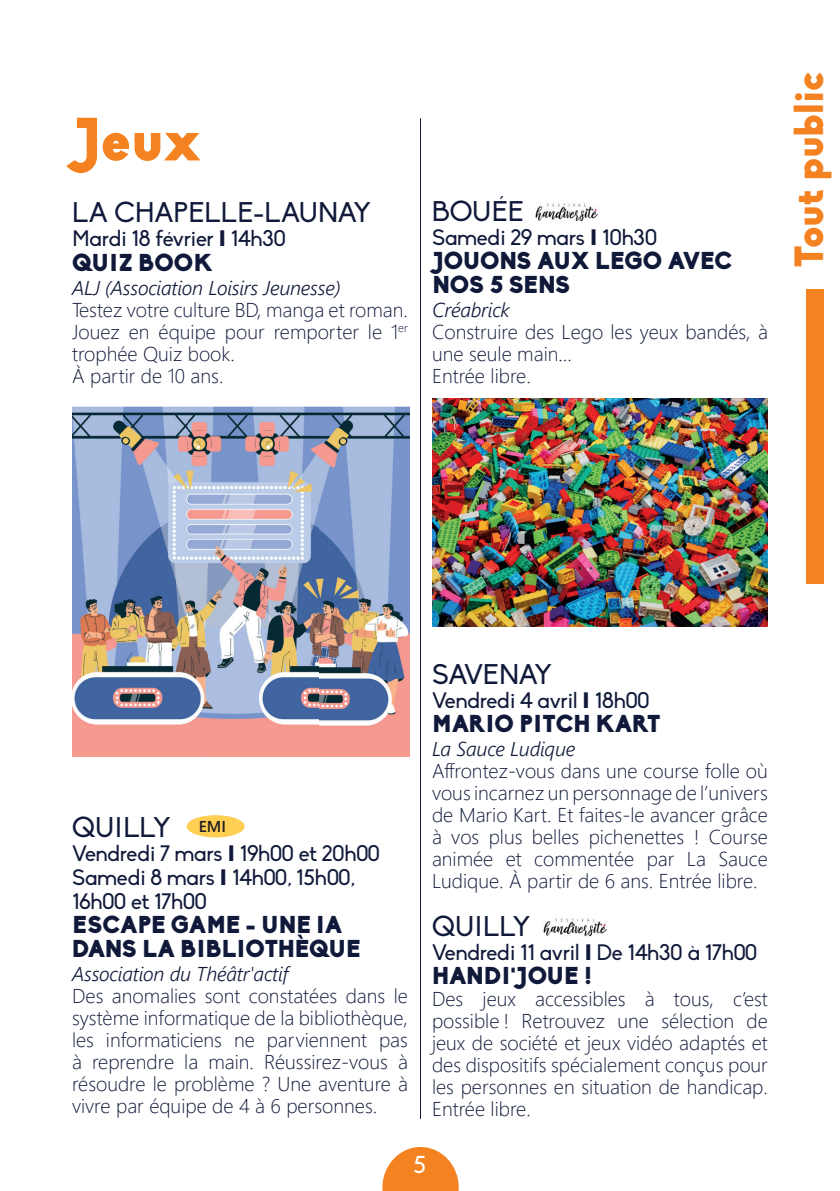
<style>
.page{position:relative;width:840px;height:1191px;background:#fff}
.page>*{position:absolute;margin:0;border:0;box-sizing:border-box;transform-origin:0 0}
.t1{font:900 60px "Biko";color:#f58220}
.t2{font:900 40px "Biko";letter-spacing:-.005em;color:#f58220}
.t3{font:28px "Biko";color:#101939}
.t4{font:28px "Biko";letter-spacing:-.03em;color:#101939}
.t5{font:900 24px/24px "Biko";color:#101939}
.t6{font:24px "Biko";color:#fff}
.t7{font:22px/24px "Biko";letter-spacing:-.01em;color:#101939}
.t8{font:300 20px/22px "Segoe UI";color:#101939;text-align:justify}
.t9{font:italic 300 20px "Segoe UI";letter-spacing:-.01em;color:#101939}
.t10{font:600 15.8px "Segoe UI";color:#231f20}
.s1{font-weight:900}
</style>
<div class="page">
<svg style="left:382px;top:1147px;width:76px;height:44px"></svg>
<div style="left:805px;top:289px;width:17px;height:295px;background:#f58220"></div>
<hr style="left:420px;top:118px;width:1px;height:1001px;background:#101939">
<img style="left:72px;top:406px;width:337px;height:350px">
<img style="left:432px;top:399px;width:335px;height:227px">
<div style="left:186px;top:815px;width:58px;height:22px;background:#fecf53;border-radius:50%"></div>
<img style="left:535px;top:203px;width:62px;height:18px">
<img style="left:543px;top:918px;width:62px;height:18px">
<h1 class="t1" style="left:72px;top:102px;width:131px">Jeux</h1>
<h3 class="t3" style="left:72px;top:197px;width:300px">LA CHAPELLE-LAUNAY</h3>
<p class="t7" style="left:72px;top:227px;width:216px">Mardi 18 février <span class="s1">I</span> 14h30</p>
<p class="t5" style="left:72px;top:250px;width:142px">QUIZ BOOK</p>
<p class="t9" style="left:72px;top:268px;width:270px">ALJ (Association Loisirs Jeunesse)</p>
<p class="t8" style="left:72px;top:296px;width:337px;text-align:left">Testez votre culture BD, manga et roman.<br>Jouez en équipe pour remporter le 1<sup>er </sup>trophée Quiz book.<br>À partir de 10 ans.</p>
<h3 class="t3" style="left:432px;top:196px;width:93px">BOUÉE</h3>
<p class="t7" style="left:432px;top:226px;width:227px">Samedi 29 mars <span class="s1">I</span> 10h30</p>
<p class="t5" style="left:432px;top:249px;width:301px">JOUONS AUX LEGO AVEC<br>NOS 5 SENS</p>
<p class="t9" style="left:432px;top:291px;width:79px">Créabrick</p>
<p class="t8" style="left:432px;top:319px;width:337px;text-align:left">Construire des Lego les yeux bandés, à une seule main…<br>Entrée libre.</p>
<h2 class="t2" style="left:784px;top:266px;width:197px;rotate:-90deg">Tout public</h2>
<h3 class="t3" style="left:72px;top:811px;width:100px">QUILLY</h3>
<p class="t7" style="left:72px;top:841px;width:310px">Vendredi 7 mars <span class="s1">I</span> 19h00 et 20h00<br>Samedi 8 mars <span class="s1">I</span> 14h00, 15h00,<br>16h00 et 17h00</p>
<p class="t5" style="left:72px;top:912px;width:289px">ESCAPE GAME - UNE IA<br>DANS LA BIBLIOTHÈQUE</p>
<p class="t9" style="left:72px;top:954px;width:217px">Association du Théâtr'actif</p>
<p class="t8" style="left:72px;top:982px;width:337px">Des anomalies sont constatées dans le système informatique de la bibliothèque, les informaticiens ne parviennent pas à reprendre la main. Réussirez-vous à résoudre le problème ? Une aventure à vivre par équipe de 4 à 6 personnes.</p>
<p class="t10" style="left:198px;top:811px;width:29px">EMI</p>
<h3 class="t4" style="left:432px;top:658px;width:121px">SAVENAY</h3>
<p class="t7" style="left:432px;top:688px;width:219px">Vendredi 4 avril <span class="s1">I</span> 18h00</p>
<p class="t5" style="left:432px;top:711px;width:230px">MARIO PITCH KART</p>
<p class="t9" style="left:432px;top:729px;width:145px">La Sauce Ludique</p>
<p class="t8" style="left:432px;top:757px;width:337px">Affrontez-vous dans une course folle où vous incarnez un personnage de l’univers de Mario Kart. Et faites-le avancer grâce à vos plus belles pichenettes ! Course animée et commentée par La Sauce Ludique. À partir de 6 ans. Entrée libre.</p>
<h3 class="t3" style="left:432px;top:910px;width:100px">QUILLY</h3>
<p class="t7" style="left:432px;top:940px;width:327px">Vendredi 11 avril <span class="s1">I</span> De 14h30 à 17h00</p>
<p class="t5" style="left:432px;top:963px;width:161px">HANDI'JOUE !</p>
<p class="t8" style="left:432px;top:985px;width:337px">Des jeux accessibles à tous, c’est possible ! Retrouvez une sélection de jeux de société et jeux vidéo adaptés et des dispositifs spécialement conçus pour les personnes en situation de handicap.<br>Entrée libre.</p>
<p class="t6" style="left:413px;top:1151px;width:14px">5</p>
</div>
